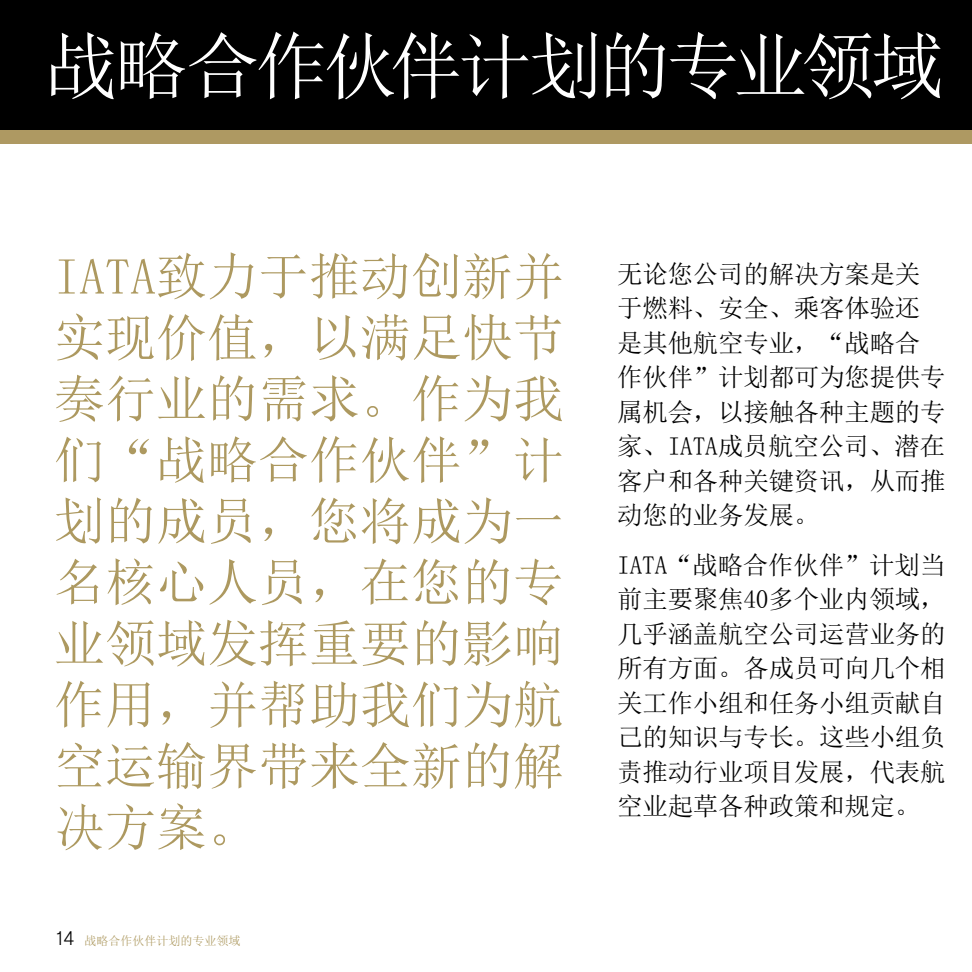
<style>
.page{position:relative;width:972px;height:972px;background:#fff}
.page>*{position:absolute;margin:0;border:0;box-sizing:border-box;transform-origin:0 0}
.t1{font:73.5px "Sim Sun";letter-spacing:-.06em;color:#fff}
.t2{font:51px/61.2px "Sim Sun";color:#ad9960;text-align:justify}
.t3{font:25.5px/34.5px "Sim Sun";letter-spacing:-.01em;color:#000}
.t4{font:12px "Sim Sun";color:#ad9960}
.s1{font-family:"Akzidenz Grotesk Pro";font-weight:300;font-size:19.5px;color:#000}
</style>
<div class="page">
<div style="left:0;top:0;width:972px;height:144px;background:#000"></div>
<div style="left:0;top:130px;width:972px;height:14px;background:#ae9962"></div>
<h1 class="t1" style="left:45px;top:29px;width:901px">战略合作伙伴计划的专业领域</h1>
<h2 class="t2" style="left:54px;top:246px;width:511px">IATA致力于推动创新并实现价值，以满足快节奏行业的需求。作为我们“战略合作伙伴”计划的成员，您将成为一名核心人员，在您的专业领域发挥重要的影响作用，并帮助我们为航空运输界带来全新的解决方案。</h2>
<p class="t4" style="left:54px;top:935px;width:188px"><span class="s1">14</span> 战略合作伙伴计划的专业领域</p>
<p class="t3" style="left:617px;top:257px;width:330px">无论您公司的解决方案是关于燃料、安全、乘客体验还是其他航空专业，“战略合作伙伴”计划都可为您提供专属机会，以接触各种主题的专家、IATA成员航空公司、潜在客户和各种关键资讯，从而推动您的业务发展。</p>
<p class="t3" style="left:617px;top:548px;width:330px;text-align:justify">IATA“战略合作伙伴”计划当前主要聚焦40多个业内领域，几乎涵盖航空公司运营业务的所有方面。各成员可向几个相关工作小组和任务小组贡献自己的知识与专长。这些小组负责推动行业项目发展，代表航空业起草各种政策和规定。</p>
</div>
